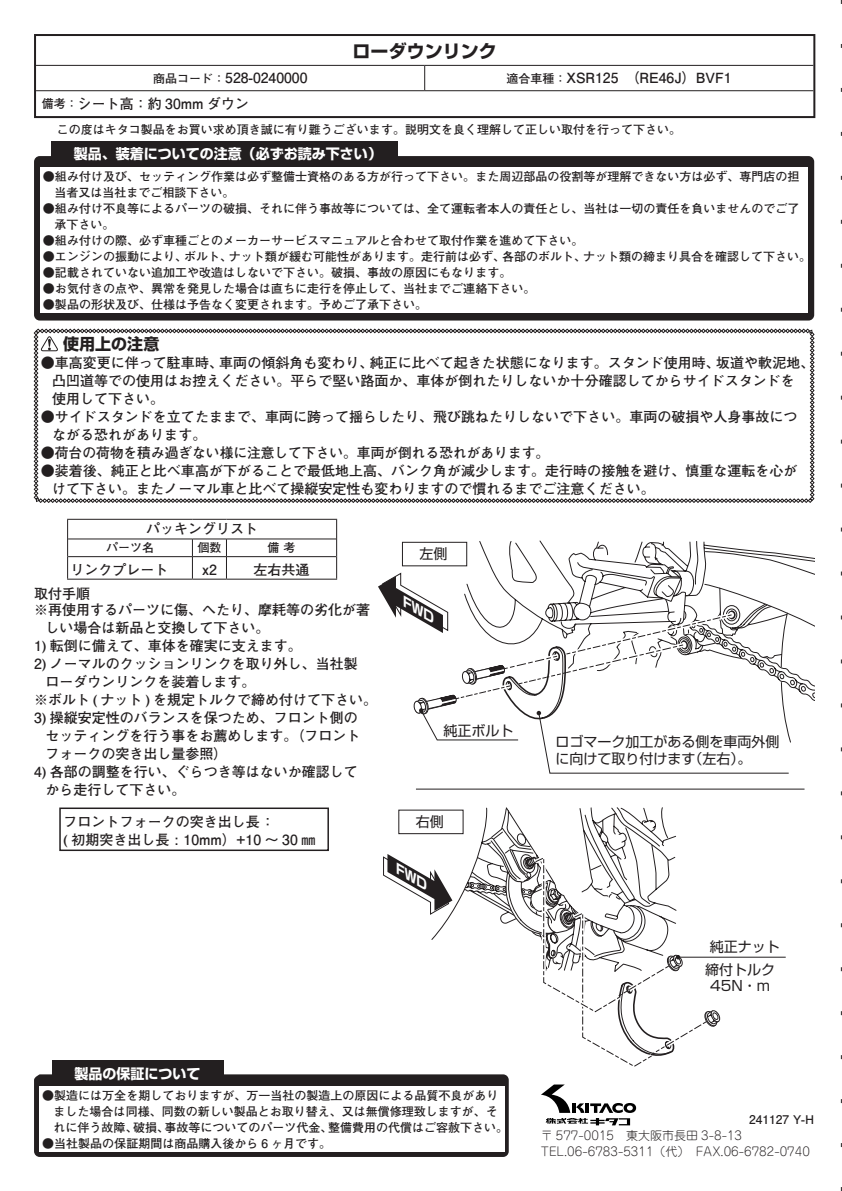
<style>
.page{position:relative;width:842px;height:1191px;background:#fff}
.page>*{position:absolute;margin:0;border:0;box-sizing:border-box;transform-origin:0 0}
.t1{font:700 18px "Shin Go Pro";color:#231f20}
.A-OTF_太ゴB101_Pro6P段落スタイル{font:700 16px "Shin Go Pro";color:#231f20}
.A-OTF_太ゴB101_Pro7P段落スタイル{font:700 14px/18px "Futo Go B101 Pro";color:#231f20}
.t2{font:14px/23px "Shin Go Pro Regular 90 msp RKSJ H";color:#231f20;text-align:center}
.A-OTF_太ゴB101_Pro6P段落スタイル-2{font:700 14px "Shin Go Pro";color:#fff}
.A-OTF_太ゴB101_Pro6P段落スタイル-3{font:700 12px/16px "Futo Go B101 Pro";color:#231f20}
.A-OTF_じゅん_Pro_101段落スタイル{font:300 12px "Jun 101 Pro";color:#231f20}
.s1{font-size:12px}
</style>
<div class="page">
<svg style="left:840px;top:0;width:1px;height:1191px"></svg>
<svg style="left:541px;top:1084px;width:95px;height:41px"></svg>
<div style="left:34px;top:156px;width:780px;height:164px;background:#231f20;border-radius:6px"></div>
<div style="left:51px;top:141px;width:346px;height:26px;background:#231f20"></div>
<div style="left:40px;top:167px;width:767px;height:146px;background:#fff"></div>
<svg style="left:34px;top:329px;width:780px;height:174px"></svg>
<div style="left:34px;top:1074px;width:474px;height:83px;background:#231f20;border-radius:6px"></div>
<div style="left:39px;top:1086px;width:466px;height:66px;background:#fff"></div>
<div style="left:52px;top:1060px;width:171px;height:26px;background:#231f20"></div>
<hr style="left:36px;top:65px;width:388px;height:1px;background:#231f20">
<hr style="left:424px;top:65px;width:389px;height:1px;background:#231f20">
<hr style="left:36px;top:90px;width:388px;height:1px;background:#231f20">
<hr style="left:424px;top:90px;width:389px;height:1px;background:#231f20">
<svg style="left:424px;top:66px;width:1px;height:24px"></svg>
<div style="left:34px;top:34px;width:781px;height:84px;border:2px solid #231f20"></div>
<svg style="left:464px;top:540px;width:350px;height:30px"></svg>
<svg style="left:431px;top:807px;width:235px;height:133px"></svg>
<div style="left:402px;top:542px;width:65px;height:24px;border:1px solid #231f20"></div>
<div style="left:398px;top:810px;width:65px;height:24px;border:1px solid #231f20"></div>
<hr style="left:677px;top:956px;width:108px;height:1px;background:#231f20">
<svg style="left:504px;top:832px;width:217px;height:235px"></svg>
<hr style="left:416px;top:788px;width:388px;height:1px;background:#231f20">
<hr style="left:68px;top:538px;width:124px;height:1px;background:#231f20">
<hr style="left:192px;top:538px;width:34px;height:1px;background:#231f20">
<hr style="left:226px;top:538px;width:110px;height:1px;background:#231f20">
<hr style="left:68px;top:556px;width:124px;height:1px;background:#231f20">
<hr style="left:192px;top:556px;width:34px;height:1px;background:#231f20">
<svg style="left:192px;top:539px;width:1px;height:39px"></svg>
<hr style="left:226px;top:556px;width:110px;height:1px;background:#231f20">
<svg style="left:226px;top:539px;width:1px;height:39px"></svg>
<hr style="left:67px;top:519px;width:125px;height:1px;background:#231f20">
<hr style="left:192px;top:519px;width:34px;height:1px;background:#231f20">
<hr style="left:226px;top:519px;width:111px;height:1px;background:#231f20">
<svg style="left:67px;top:520px;width:1px;height:58px"></svg>
<svg style="left:336px;top:520px;width:1px;height:58px"></svg>
<hr style="left:67px;top:578px;width:125px;height:1px;background:#231f20">
<hr style="left:192px;top:578px;width:34px;height:1px;background:#231f20">
<hr style="left:226px;top:578px;width:111px;height:1px;background:#231f20">
<div style="left:59px;top:807px;width:270px;height:44px;border:2px solid #231f20"></div>
<svg style="left:378px;top:570px;width:436px;height:203px"></svg>
<svg style="left:383px;top:854px;width:69px;height:61px"></svg>
<p class="t1" style="left:352px;top:36px;width:145px">ローダウンリンク</p>
<p class="A-OTF_太ゴB101_Pro7P段落スタイル" style="left:153px;top:67px;width:156px"><span class="s1">商品コード：</span>528-0240000</p>
<p class="A-OTF_太ゴB101_Pro7P段落スタイル" style="left:506px;top:67px;width:227px"><span class="s1">適合車種：</span>XSR125　（RE46J）BVF1</p>
<p class="A-OTF_太ゴB101_Pro7P段落スタイル" style="left:42px;top:93px;width:209px"><span class="s1">備考：</span>シート高：約 30mm ダウン</p>
<p class="A-OTF_太ゴB101_Pro6P段落スタイル-3" style="left:57px;top:120px;width:625px">この度はキタコ製品をお買い求め頂き誠に有り難うございます。説明文を良く理解して正しい取付を行って下さい。</p>
<p class="A-OTF_太ゴB101_Pro6P段落スタイル-2" style="left:74px;top:143px;width:310px">製品、装着についての注意（必ずお読み下さい）</p>
<p class="A-OTF_太ゴB101_Pro6P段落スタイル-3" style="left:54px;top:167px;width:746px;text-indent:-11px">●組み付け及び、セッティング作業は必ず整備士資格のある方が行って下さい。また周辺部品の役割等が理解できない方は必ず、専門店の担当者又は当社までご相談下さい。</p>
<p class="A-OTF_太ゴB101_Pro6P段落スタイル-3" style="left:54px;top:199px;width:746px;text-indent:-11px">●組み付け不良等によるパーツの破損、それに伴う事故等については、全て運転者本人の責任とし、当社は一切の責任を負いませんのでご了承下さい。</p>
<p class="A-OTF_太ゴB101_Pro6P段落スタイル-3" style="left:43px;top:231px;width:541px">●組み付けの際、必ず車種ごとのメーカーサービスマニュアルと合わせて取付作業を進めて下さい。</p>
<p class="A-OTF_太ゴB101_Pro6P段落スタイル-3" style="left:43px;top:247px;width:769px">●エンジンの振動により、ボルト、ナット類が緩む可能性があります。走行前は必ず、各部のボルト、ナット類の締まり具合を確認して下さい。</p>
<p class="A-OTF_太ゴB101_Pro6P段落スタイル-3" style="left:43px;top:263px;width:470px">●記載されていない追加工や改造はしないで下さい。破損、事故の原因にもなります。</p>
<p class="A-OTF_太ゴB101_Pro6P段落スタイル-3" style="left:43px;top:279px;width:493px">●お気付きの点や、異常を発見した場合は直ちに走行を停止して、当社までご連絡下さい。</p>
<p class="A-OTF_太ゴB101_Pro6P段落スタイル-3" style="left:43px;top:295px;width:386px">●製品の形状及び、仕様は予告なく変更されます。予めご了承下さい。</p>
<p class="A-OTF_太ゴB101_Pro6P段落スタイル" style="left:63px;top:331px;width:97px">使用上の注意</p>
<p class="A-OTF_太ゴB101_Pro7P段落スタイル" style="left:52px;top:352px;width:763px;text-indent:-11px">●車高変更に伴って駐車時、車両の傾斜角も変わり、純正に比べて起きた状態になります。スタンド使用時、坂道や軟泥地、凸凹道等での使用はお控えください。平らで堅い路面か、車体が倒れたりしないか十分確認してからサイドスタンドを<br>使用して下さい。</p>
<p class="A-OTF_太ゴB101_Pro7P段落スタイル" style="left:52px;top:406px;width:746px;text-indent:-11px">●サイドスタンドを立てたままで、車両に跨って揺らしたり、飛び跳ねたりしないで下さい。車両の破損や人身事故につながる恐れがあります。</p>
<p class="A-OTF_太ゴB101_Pro7P段落スタイル" style="left:41px;top:442px;width:509px">●荷台の荷物を積み過ぎない様に注意して下さい。車両が倒れる恐れがあります。</p>
<p class="A-OTF_太ゴB101_Pro7P段落スタイル" style="left:52px;top:460px;width:746px;text-indent:-11px">●装着後、純正と比べ車高が下がることで最低地上高、バンク角が減少します。走行時の接触を避け、慎重な運転を心がけて下さい。またノーマル車と比べて操縦安定性も変わりますので慣れるまでご注意ください。</p>
<p class="A-OTF_太ゴB101_Pro7P段落スタイル" style="left:146px;top:518px;width:114px">パッキングリスト</p>
<p class="A-OTF_太ゴB101_Pro6P段落スタイル-3" style="left:106px;top:538px;width:49px">パーツ名</p>
<p class="A-OTF_太ゴB101_Pro6P段落スタイル-3" style="left:197px;top:538px;width:25px">個数</p>
<p class="A-OTF_太ゴB101_Pro6P段落スタイル-3" style="left:267px;top:538px;width:29px">備 考</p>
<p class="A-OTF_太ゴB101_Pro7P段落スタイル" style="left:70px;top:558px;width:99px">リンクプレート</p>
<p class="A-OTF_太ゴB101_Pro7P段落スタイル" style="left:202px;top:558px;width:16px">x2</p>
<p class="A-OTF_太ゴB101_Pro7P段落スタイル" style="left:253px;top:558px;width:57px">左右共通</p>
<p class="A-OTF_太ゴB101_Pro7P段落スタイル" style="left:34px;top:583px;width:57px">取付手順</p>
<p class="A-OTF_太ゴB101_Pro7P段落スタイル" style="left:45px;top:599px;width:326px;text-indent:-11px">※再使用するパーツに傷、へたり、摩耗等の劣化が著しい場合は新品と交換して下さい。</p>
<p class="A-OTF_太ゴB101_Pro7P段落スタイル" style="left:34px;top:635px;width:269px">1) 転倒に備えて、車体を確実に支えます。</p>
<p class="A-OTF_太ゴB101_Pro7P段落スタイル" style="left:45px;top:653px;width:314px;text-indent:-11px">2) ノーマルのクッションリンクを取り外し、当社製ローダウンリンクを装着します。</p>
<p class="A-OTF_太ゴB101_Pro7P段落スタイル" style="left:34px;top:689px;width:344px">※ボルト ( ナット ) を規定トルクで締め付けて下さい。</p>
<p class="A-OTF_太ゴB101_Pro7P段落スタイル" style="left:45px;top:707px;width:316px;text-indent:-11px">3) 操縦安定性のバランスを保つため、フロント側のセッティングを行う事をお薦めします。（フロントフォークの突き出し量参照）</p>
<p class="A-OTF_太ゴB101_Pro7P段落スタイル" style="left:45px;top:761px;width:314px;text-indent:-11px">4) 各部の調整を行い、ぐらつき等はないか確認してから走行して下さい。</p>
<p class="A-OTF_太ゴB101_Pro7P段落スタイル" style="left:64px;top:811px;width:213px">フロントフォークの突き出し長：</p>
<p class="A-OTF_太ゴB101_Pro7P段落スタイル" style="left:64px;top:829px;width:253px">( 初期突き出し長： 10mm）+10 ～ 30 ㎜</p>
<p class="t2" style="left:419px;top:540px;width:29px">左側</p>
<p class="t2" style="left:443px;top:717px;width:71px">純正ボルト</p>
<p class="t2" style="left:416px;top:808px;width:29px">右側</p>
<p class="t2" style="left:555px;top:732px;width:225px;line-height:16.8px;text-align:left">ロゴマーク加工がある側を車両外側に向けて取り付けます（左右）。</p>
<p class="A-OTF_太ゴB101_Pro6P段落スタイル-2" style="left:74px;top:1062px;width:128px">製品の保証について</p>
<p class="A-OTF_太ゴB101_Pro6P段落スタイル-3" style="left:54px;top:1086px;width:456px;text-indent:-11px">●製造には万全を期しておりますが、万一当社の製造上の原因による品質不良がありました場合は同様、同数の新しい製品とお取り替え、又は無償修理致しますが、それに伴う故障、破損、事故等についてのパーツ代金、整備費用の代償はご容赦下さい。</p>
<p class="A-OTF_太ゴB101_Pro6P段落スタイル-3" style="left:42px;top:1134px;width:290px">●当社製品の保証期間は商品購入後から 6 ヶ月です。</p>
<p class="t2" style="left:705px;top:933px;width:76px">純正ナット締付トルク</p>
<p class="t2" style="left:710px;top:972px;width:61px">45N・m</p>
<p class="A-OTF_太ゴB101_Pro6P段落スタイル-3" style="left:748px;top:1109px;width:67px">241127 Y-H</p>
<p class="A-OTF_じゅん_Pro_101段落スタイル" style="left:540px;top:1125px;width:203px">〒 577-0015　東大阪市長田 3-8-13</p>
<p class="A-OTF_じゅん_Pro_101段落スタイル" style="left:540px;top:1141px;width:270px">TEL.06-6783-5311（代）　FAX.06-6782-0740</p>
</div>
